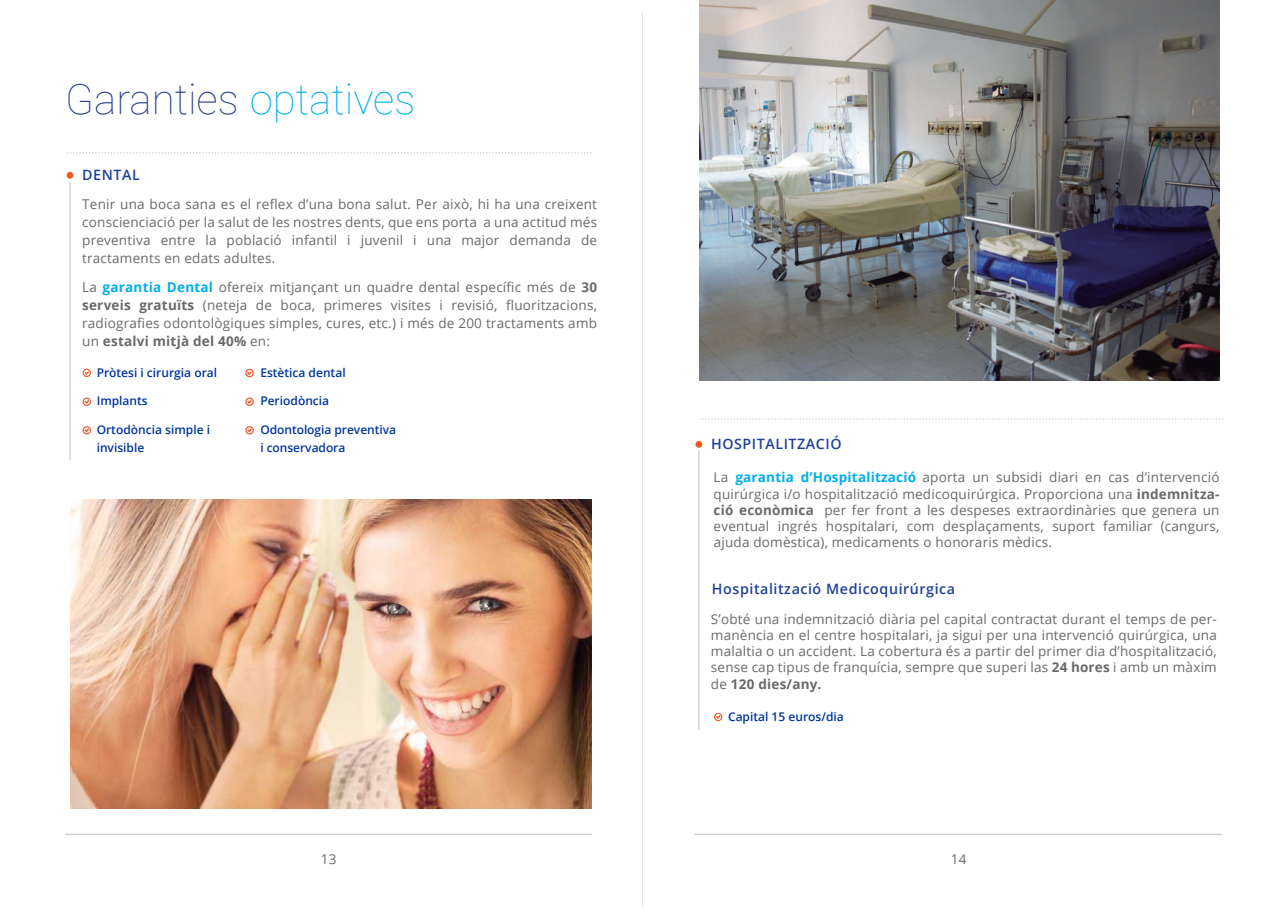
<style>
.page{position:relative;width:1285px;height:919px;background:#fff}
.page>*{position:absolute;margin:0;border:0;box-sizing:border-box;transform-origin:0 0}
.t1{font:100 42px "Roboto";color:#2a3c8c}
.t2{font:600 14.25px "Open Sans";letter-spacing:.04em;color:#20419a}
.t3{font:13.5px/16.2px "Open Sans";letter-spacing:.015em;color:#69696c;text-align:justify}
.t4{font:600 12px/18px "Open Sans";color:#0036a0}
.s1{color:#00aeef}
.s2{font-weight:700;color:#00aeef}
.s3{font-weight:700}
</style>
<div class="page">
<hr style="left:65px;top:833px;width:526px;height:2px;background:#d1d2d4">
<svg style="left:67px;top:152px;width:521px;height:1px"></svg>
<hr style="left:695px;top:833px;width:526px;height:2px;background:#d1d2d4">
<img style="left:699px;top:0;width:520px;height:380px">
<hr style="left:642px;top:13px;width:1px;height:893px;background:#e6e7e9">
<hr style="left:698px;top:444px;width:1px;height:285px;background:#d1d2d4">
<svg style="left:695px;top:441px;width:8px;height:10px"></svg>
<hr style="left:69px;top:175px;width:2px;height:284px;background:#d1d2d4">
<svg style="left:66px;top:171px;width:8px;height:11px"></svg>
<svg style="left:83px;top:368px;width:8px;height:9px"></svg>
<svg style="left:245px;top:369px;width:9px;height:8px"></svg>
<svg style="left:83px;top:397px;width:8px;height:9px"></svg>
<svg style="left:245px;top:397px;width:9px;height:9px"></svg>
<svg style="left:83px;top:426px;width:8px;height:8px"></svg>
<svg style="left:245px;top:426px;width:9px;height:8px"></svg>
<img style="left:70px;top:499px;width:521px;height:309px">
<svg style="left:714px;top:712px;width:8px;height:9px"></svg>
<svg style="left:699px;top:418px;width:521px;height:2px"></svg>
<h1 class="t1" style="left:65px;top:69px;width:351px">Garanties <span class="s1">optatives</span></h1>
<p class="t2" style="left:82px;top:165px;width:59px">DENTAL</p>
<p class="t3" style="left:82px;top:195px;width:516px;line-height:18px">Tenir una boca sana es el reflex d’una bona salut. Per això, hi ha una creixent conscienciació per la salut de les nostres dents, que ens porta a una actitud més preventiva entre la població infantil i juvenil i una major demanda de tractaments en edats adultes.</p>
<p class="t3" style="left:82px;top:277px;width:516px;line-height:18px">La <span class="s2">garantia Dental</span> ofereix mitjançant un quadre dental específic més de <span class="s3">30 serveis gratuïts</span> (neteja de boca, primeres visites i revisió, fluoritzacions, radiografies odontològiques simples, cures, etc.) i més de 200 tractaments amb un <span class="s3">estalvi mitjà del 40%</span> en:</p>
<p class="t4" style="left:97px;top:363px;width:122px">Pròtesi i cirurgia oral</p>
<p class="t4" style="left:97px;top:392px;width:53px">Implants</p>
<p class="t4" style="left:97px;top:420px;width:115px">Ortodòncia simple i invisible</p>
<p class="t4" style="left:260px;top:363px;width:87px">Estètica dental</p>
<p class="t4" style="left:260px;top:392px;width:70px">Periodòncia</p>
<p class="t4" style="left:260px;top:420px;width:137px">Odontologia preventiva i conservadora</p>
<p class="t3" style="left:321px;top:850px;width:17px">13</p>
<p class="t2" style="left:711px;top:434px;width:132px">HOSPITALITZACIÓ</p>
<p class="t3" style="left:713px;top:469px;width:507px">La <span class="s2">garantia d’Hospitalització</span> aporta un subsidi diari en cas d’intervenció quirúrgica i/o hospitalització medicoquirúrgica. Proporciona una <span class="s3">indemnitza&shy;ció econòmica</span> per fer front a les despeses extraordinàries que genera un eventual ingrés hospitalari, com desplaçaments, suport familiar (cangurs, ajuda domèstica), medicaments o honoraris mèdics.</p>
<p class="t2" style="left:711px;top:578px;width:245px">Hospitalització Medicoquirúrgica</p>
<p class="t3" style="left:710px;top:610px;width:507px">S’obté una indemnització diària pel capital contractat durant el temps de per&shy;manència en el centre hospitalari, ja sigui per una intervenció quirúrgica, una malaltia o un accident. La cobertura és a partir del primer dia d’hospitalització, sense cap tipus de franquícia, sempre que superi las <span class="s3">24 hores</span> i amb un màxim de <span class="s3">120 dies/any.</span></p>
<p class="t4" style="left:728px;top:707px;width:117px">Capital 15 euros/dia</p>
<p class="t3" style="left:950px;top:850px;width:17px">14</p>
</div>
